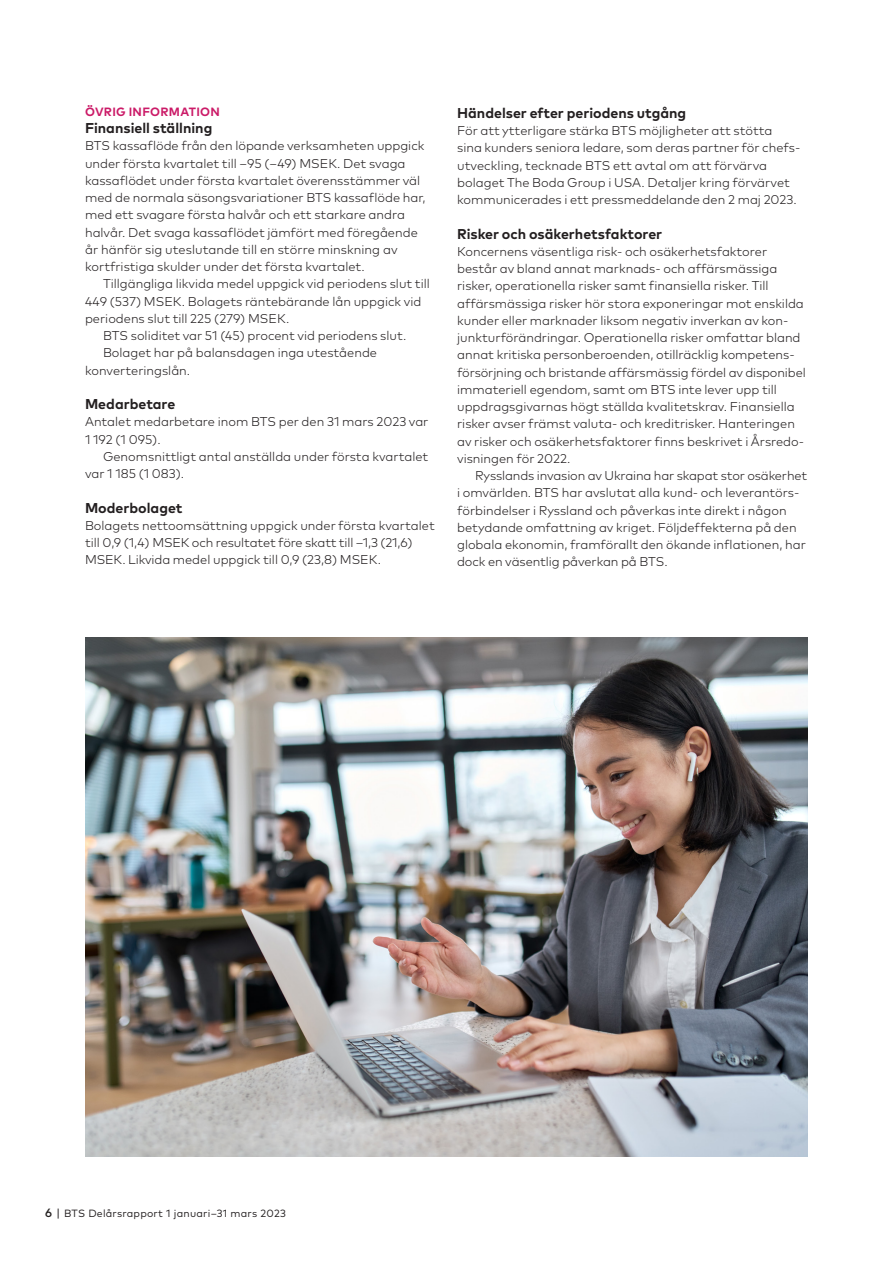
<style>
.page{position:relative;width:893px;height:1263px;background:#fff}
.page>*{position:absolute;margin:0;border:0;box-sizing:border-box;transform-origin:0 0}
.Mellanrubrik{font:700 14.25px "Mark OT";color:#231f20}
.Bröd{font:300 12.75px/17.2px "Mark OT";color:#231f20}
.Bröd_indrag{font:300 12.75px/17.2px "Mark OT";color:#231f20}
.Bröd_indrag-2{font:700 12px "Mark OT";letter-spacing:.025em;color:#cb1b68}
.t1{font:10.5px "Mark OT";letter-spacing:.02em;color:#231f20}
.s1{font-weight:500;font-size:12px}
.s2{font-size:12px}
</style>
<div class="page">
<img style="left:85px;top:638px;width:723px;height:519px">
<p class="Bröd_indrag-2" style="left:85px;top:104px;width:136px">ÖVRIG INFORMATION</p>
<p class="Mellanrubrik" style="left:85px;top:119px;width:129px">Finansiell ställning</p>
<p class="Bröd" style="left:85px;top:137px;width:342px">BTS kassaflöde från den löpande verksamheten uppgick under första kvartalet till –95 (–49) MSEK. Det svaga kassaflödet under första kvartalet överensstämmer väl med de normala säsongsvariationer BTS kassaflöde har, med ett svagare första halvår och ett starkare andra halvår. Det svaga kassaflödet jämfört med föregående år hänför sig uteslutande till en större minskning av kortfristiga skulder under det första kvartalet.</p>
<p class="Bröd_indrag" style="left:85px;top:275px;width:346px;text-indent:18px">Tillgängliga likvida medel uppgick vid periodens slut till<br>449 (537) MSEK. Bolagets räntebärande lån uppgick vid periodens slut till 225 (279) MSEK.</p>
<p class="Bröd_indrag" style="left:103px;top:327px;width:305px">BTS soliditet var 51 (45) procent vid periodens slut.</p>
<p class="Bröd_indrag" style="left:85px;top:344px;width:294px;text-indent:18px">Bolaget har på balansdagen inga utestående konverteringslån.</p>
<p class="Mellanrubrik" style="left:85px;top:395px;width:92px">Medarbetare</p>
<p class="Bröd" style="left:85px;top:413px;width:345px">Antalet medarbetare inom BTS per den 31 mars 2023 var<br>1 192 (1 095).</p>
<p class="Bröd_indrag" style="left:85px;top:448px;width:345px;text-indent:18px">Genomsnittligt antal anställda under första kvartalet var 1 185 (1 083).</p>
<p class="Mellanrubrik" style="left:85px;top:498px;width:99px">Moderbolaget</p>
<p class="Bröd" style="left:85px;top:517px;width:351px">Bolagets nettoomsättning uppgick under första kvartalet till 0,9 (1,4) MSEK och resultatet före skatt till –1,3 (21,6)<br>MSEK. Likvida medel uppgick till 0,9 (23,8) MSEK.</p>
<p class="Mellanrubrik" style="left:457px;top:104px;width:231px">Händelser efter periodens utgång</p>
<p class="Bröd" style="left:457px;top:122px;width:343px">För att ytterligare stärka BTS möjligheter att stötta sina kunders seniora ledare, som deras partner för chefs&shy;utveckling, tecknade BTS ett avtal om att förvärva bolaget The Boda Group i USA. Detaljer kring förvärvet kommunicerades i ett pressmeddelande den 2 maj 2023.</p>
<p class="Mellanrubrik" style="left:457px;top:224px;width:207px">Risker och osäkerhetsfaktorer</p>
<p class="Bröd" style="left:457px;top:243px;width:350px">Koncernens väsentliga risk- och osäkerhetsfaktorer består av bland annat marknads- och affärsmässiga risker, operationella risker samt finansiella risker. Till affärsmässiga risker hör stora exponeringar mot enskilda kunder eller marknader liksom negativ inverkan av kon&shy;junkturförändringar. Operationella risker omfattar bland annat kritiska personberoenden, otillräcklig kompetens&shy;försörjning och bristande affärsmässig fördel av disponibel immateriell egendom, samt om BTS inte lever upp till uppdragsgivarnas högt ställda kvalitetskrav. Finansiella risker avser främst valuta- och kreditrisker. Hanteringen av risker och osäkerhetsfaktorer finns beskrivet i Årsredo&shy;visningen för 2022.</p>
<p class="Bröd_indrag" style="left:457px;top:467px;width:352px;text-indent:18px">Rysslands invasion av Ukraina har skapat stor osäkerhet i omvärlden. BTS har avslutat alla kund- och leverantörs&shy;förbindelser i Ryssland och påverkas inte direkt i någon betydande omfattning av kriget. Följdeffekterna på den globala ekonomin, framförallt den ökande inflationen, har dock en väsentlig påverkan på BTS.</p>
<p class="t1" style="left:45px;top:1207px;width:242px"><span class="s1">6</span> <span class="s2">|</span> BTS Delårsrapport 1 januari–31 mars 2023</p>
</div>
